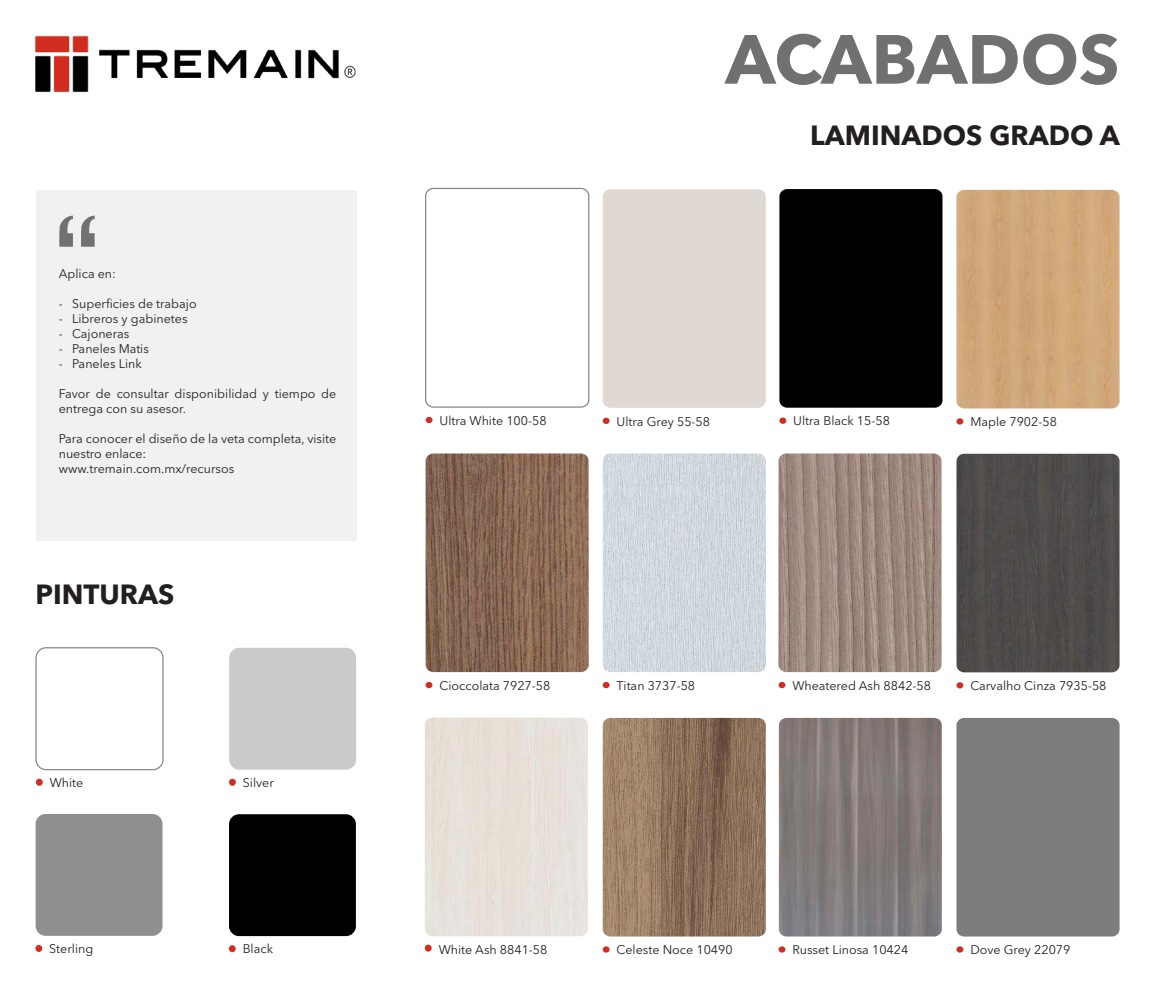
<style>
.page{position:relative;width:1155px;height:990px;background:#fff}
.page>*{position:absolute;margin:0;border:0;box-sizing:border-box;transform-origin:0 0}
.t1{font:112.5px "Lucida Bright";color:#717072}
.t2{font:700 68.75px "Avenir Next LT Pro";color:#707071}
.t3{font:700 27.5px "Avenir Next LT Pro";color:#231f20}
.t4{font:12.5px/15px "Avenir Next LT Pro";color:#231f20}
</style>
<div class="page">
<div style="left:36px;top:190px;width:320px;height:351px;background:#f1f1f1"></div>
<img style="left:603px;top:718px;width:163px;height:219px">
<div style="left:425px;top:945px;width:7px;height:7px;background:#d62c1f;border-radius:50%"></div>
<div style="left:603px;top:946px;width:6px;height:7px;background:#d62c1f;border-radius:50%"></div>
<svg style="left:603px;top:682px;width:6px;height:6px"></svg>
<img style="left:603px;top:453px;width:163px;height:219px">
<div style="left:956px;top:418px;width:7px;height:7px;background:#d62c1f;border-radius:50%"></div>
<img style="left:956px;top:190px;width:163px;height:218px">
<div style="left:425px;top:718px;width:163px;height:218px;background:#e7e0d9"></div>
<img style="left:779px;top:718px;width:163px;height:219px">
<div style="left:778px;top:946px;width:7px;height:7px;background:#d62c1f;border-radius:50%"></div>
<div style="left:778px;top:682px;width:7px;height:6px;background:#d62c1f;border-radius:50%"></div>
<img style="left:778px;top:453px;width:163px;height:219px">
<div style="left:229px;top:945px;width:7px;height:7px;background:#d62c1f;border-radius:50%"></div>
<div style="left:229px;top:814px;width:127px;height:122px;background:#000"></div>
<div style="left:36px;top:779px;width:7px;height:7px;background:#d62c1f;border-radius:50%"></div>
<div style="left:35px;top:647px;width:129px;height:123px;border:1px solid #868687;border-radius:10px"></div>
<div style="left:229px;top:779px;width:7px;height:7px;background:#d62c1f;border-radius:50%"></div>
<div style="left:229px;top:648px;width:127px;height:122px;background:#cacaca"></div>
<div style="left:35px;top:945px;width:7px;height:7px;background:#d62c1f;border-radius:50%"></div>
<div style="left:956px;top:718px;width:163px;height:219px;background:#7d7c7a"></div>
<div style="left:956px;top:946px;width:7px;height:7px;background:#d62c1f;border-radius:50%"></div>
<svg style="left:426px;top:682px;width:6px;height:6px"></svg>
<img style="left:426px;top:453px;width:163px;height:219px">
<div style="left:956px;top:682px;width:7px;height:7px;background:#d62c1f;border-radius:50%"></div>
<div style="left:956px;top:454px;width:163px;height:218px;background:#4f4b4b"></div>
<div style="left:779px;top:418px;width:7px;height:6px;background:#d62c1f;border-radius:50%"></div>
<div style="left:779px;top:189px;width:163px;height:219px;background:#000"></div>
<svg style="left:603px;top:418px;width:6px;height:6px"></svg>
<svg style="left:426px;top:417px;width:6px;height:6px"></svg>
<div style="left:425px;top:188px;width:164px;height:220px;border:1px solid #868687;border-radius:8px"></div>
<img style="left:35px;top:36px;width:321px;height:57px">
<h1 class="t1" style="left:51px;top:198px;width:53px">“</h1>
<p class="t4" style="left:59px;top:266px;width:59px">Aplica en:</p>
<p class="t4" style="left:59px;top:296px;width:139px">- Superficies de trabajo</p>
<p class="t4" style="left:59px;top:311px;width:130px">- Libreros y gabinetes</p>
<p class="t4" style="left:59px;top:326px;width:72px">- Cajoneras</p>
<p class="t4" style="left:59px;top:341px;width:92px">- Paneles Matis</p>
<p class="t4" style="left:59px;top:356px;width:85px">- Paneles Link</p>
<p class="t4" style="left:59px;top:386px;width:279px">Favor de consultar disponibilidad y tiempo de entrega con su asesor.</p>
<p class="t4" style="left:59px;top:431px;width:279px">Para conocer el diseño de la veta completa, visite nuestro enlace:<br>www.tremain.com.mx/recursos</p>
<h3 class="t3" style="left:35px;top:577px;width:140px">PINTURAS</h3>
<p class="t4" style="left:50px;top:775px;width:35px">White</p>
<p class="t4" style="left:243px;top:775px;width:33px">Silver</p>
<p class="t4" style="left:49px;top:941px;width:46px">Sterling</p>
<p class="t4" style="left:243px;top:941px;width:32px">Black</p>
<h2 class="t2" style="left:725px;top:17px;width:396px">ACABADOS</h2>
<h3 class="t3" style="left:810px;top:118px;width:311px">LAMINADOS GRADO A</h3>
<p class="t4" style="left:439px;top:413px;width:109px">Ultra White 100-58</p>
<p class="t4" style="left:616px;top:414px;width:95px">Ultra Grey 55-58</p>
<p class="t4" style="left:793px;top:414px;width:98px">Ultra Black 15-58</p>
<p class="t4" style="left:970px;top:414px;width:88px">Maple 7902-58</p>
<p class="t4" style="left:439px;top:678px;width:112px">Cioccolata 7927-58</p>
<p class="t4" style="left:970px;top:678px;width:138px">Carvalho Cinza 7935-58</p>
<p class="t4" style="left:792px;top:678px;width:140px">Wheatered Ash 8842-58</p>
<p class="t4" style="left:616px;top:678px;width:80px">Titan 3737-58</p>
<p class="t4" style="left:439px;top:942px;width:110px">White Ash 8841-58</p>
<p class="t4" style="left:616px;top:942px;width:118px">Celeste Noce 10490</p>
<p class="t4" style="left:792px;top:942px;width:117px">Russet Linosa 10424</p>
<p class="t4" style="left:970px;top:942px;width:102px">Dove Grey 22079</p>
</div>
